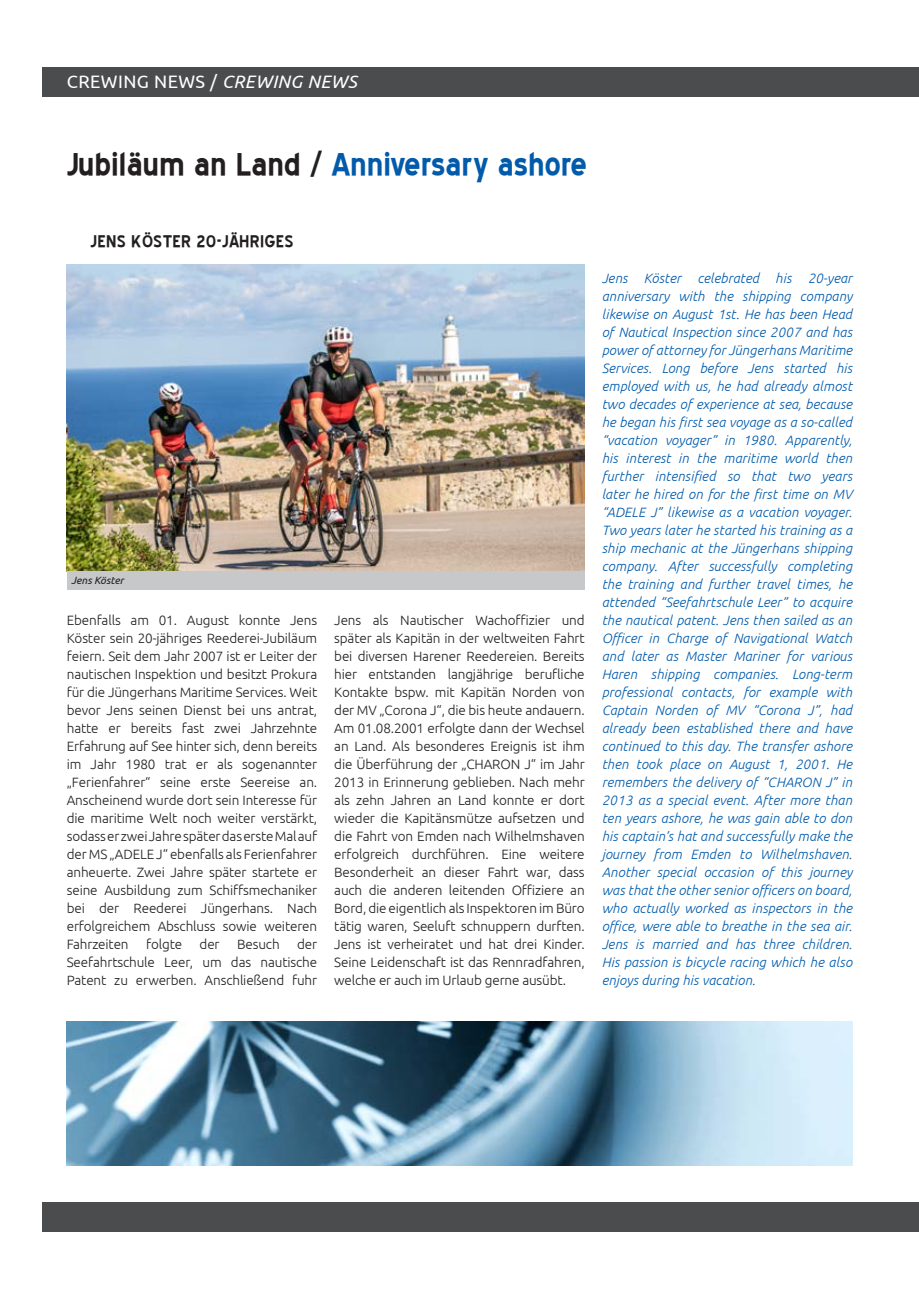
<style>
.page{position:relative;width:919px;height:1289px;background:#fff}
.page>*{position:absolute;margin:0;border:0;box-sizing:border-box;transform-origin:0 0}
.t1{font:700 39px "Blue Highway";color:#015aaa}
.t2{font:700 21px "Blue Highway";letter-spacing:.01em;color:#231f20}
.t3{font:18px "Ubuntu";letter-spacing:.025em;color:#fff}
.t4{font:300 13.5px/18px "Ubuntu";letter-spacing:-.01em;color:#231f20;text-align:justify}
.t5{font:italic 300 13.5px/18px "Ubuntu";letter-spacing:.01em;color:#015aaa;text-align:justify}
.t6{font:italic 10.5px "Ubuntu";color:#231f20}
.s1{font-style:italic}
.s2{color:#231f20}
</style>
<div class="page">
<img style="left:67px;top:1021px;width:785px;height:144px">
<div style="left:43px;top:1202px;width:863px;height:30px;background:#4b4c4d"></div>
<div style="left:906px;top:1202px;width:12px;height:30px;background:#4b4c4d"></div>
<div style="left:906px;top:67px;width:12px;height:30px;background:#4b4c4d"></div>
<div style="left:43px;top:67px;width:863px;height:30px;background:#4b4c4d"></div>
<img style="left:67px;top:265px;width:517px;height:306px">
<div style="left:67px;top:571px;width:517px;height:18px;background:#c7c8ca"></div>
<h3 class="t3" style="left:67px;top:70px;width:292px">CREWING NEWS / <span class="s1">CREWING NEWS</span></h3>
<h1 class="t1" style="left:67px;top:146px;width:521px"><span class="s2">Jubiläum an Land /</span> Anniversary ashore</h1>
<h2 class="t2" style="left:90px;top:231px;width:205px">JENS KÖSTER 20-JÄHRIGES</h2>
<p class="t6" style="left:71px;top:574px;width:54px">Jens Köster</p>
<p class="t4" style="left:67px;top:611px;width:252px">Ebenfalls am 01. August konnte Jens Köster sein 20-jähriges Reederei-Jubiläum feiern. Seit dem Jahr 2007 ist er Leiter der nautischen Inspektion und besitzt Prokura für die Jüngerhans Maritime Services. Weit bevor Jens seinen Dienst bei uns antrat, hatte er bereits fast zwei Jahrzehnte Erfahrung auf See hinter sich, denn bereits im Jahr 1980 trat er als sogenannter „Ferienfahrer“ seine erste Seereise an.<br>Anscheinend wurde dort sein Interesse für die maritime Welt noch weiter verstärkt, sodass er zwei Jahre später das erste Mal auf der MS „ADELE J“ ebenfalls als Ferienfahrer anheuerte. Zwei Jahre später startete er seine Ausbildung zum Schiffsmechaniker bei der Reederei Jüngerhans. Nach erfolgreichem Abschluss sowie weiteren Fahrzeiten</p>
<p class="t4" style="left:67px;top:935px;width:252px;text-indent:230px">der Seefahrtschule Leer, um das nautische Patent zu erwerben. Anschließend fuhr</p>
<p class="t4" style="left:146px;top:935px;width:38px">folgte</p>
<p class="t4" style="left:199px;top:935px;width:22px">der</p>
<p class="t4" style="left:237px;top:935px;width:44px">Besuch</p>
<p class="t4" style="left:334px;top:611px;width:252px">Jens als Nautischer Wachoffizier und später als Kapitän in der weltweiten Fahrt bei diversen Harener Reedereien. Bereits hier entstanden langjährige berufliche Kontakte bspw. mit Kapitän Norden von der MV „Corona J“, die bis heute andauern.<br>Am 01.08.2001 erfolgte dann der Wechsel an Land. Als besonderes Ereignis ist ihm die Überführung der „CHARON J“ im Jahr 2013 in Erinnerung geblieben. Nach mehr als zehn Jahren an Land konnte er dort wieder die Kapitänsmütze aufsetzen und die Fahrt von Emden nach Wilhelmshaven erfolgreich durchführen. Eine weitere Besonderheit an dieser Fahrt war, dass auch die anderen leitenden Offiziere an Bord, die eigentlich als Inspektoren im Büro tätig waren, Seeluft schnuppern durften.<br>Jens ist verheiratet und hat drei Kinder.<br>Seine Leidenschaft ist das Rennradfahren, welche er auch im Urlaub gerne ausübt.</p>
<p class="t5" style="left:601px;top:269px;width:252px">Jens Köster celebrated his 20-year anniversary with the shipping company likewise on August 1st. He has been Head of Nautical Inspection since 2007 and has power of attorney for Jüngerhans Maritime Services. Long before Jens started his employed with us, he had already almost two decades of experience at sea, because he began his first sea voyage as a so-called “vacation voyager” in 1980. Apparently, his interest in the maritime world then further intensified so that two years later he hired on for the first time on MV “ADELE J” likewise as a vacation voyager.<br>Two years later he started his training as a ship mechanic at the Jüngerhans shipping company. After successfully completing the training and further travel times, he attended “Seefahrtschule Leer” to acquire the nautical patent. Jens then sailed as an Officer in Charge of Navigational Watch and later as Master Mariner for various Haren shipping companies. Long-term professional contacts, for example with Captain Norden of MV “Corona J”, had already been established there and have continued to this day. The transfer ashore then took place on August 1, 2001. He remembers the delivery of “CHARON J” in 2013 as a special event. After more than ten years ashore, he was gain able to don his captain’s hat and successfully make the journey from Emden to Wilhelmshaven.<br>Another special occasion of this journey was that the other senior officers on board, who actually worked as inspectors in the office, were able to breathe in the sea air.<br>Jens is married and has three children.<br>His passion is bicycle racing which he also enjoys during his vacation.</p>
</div>
